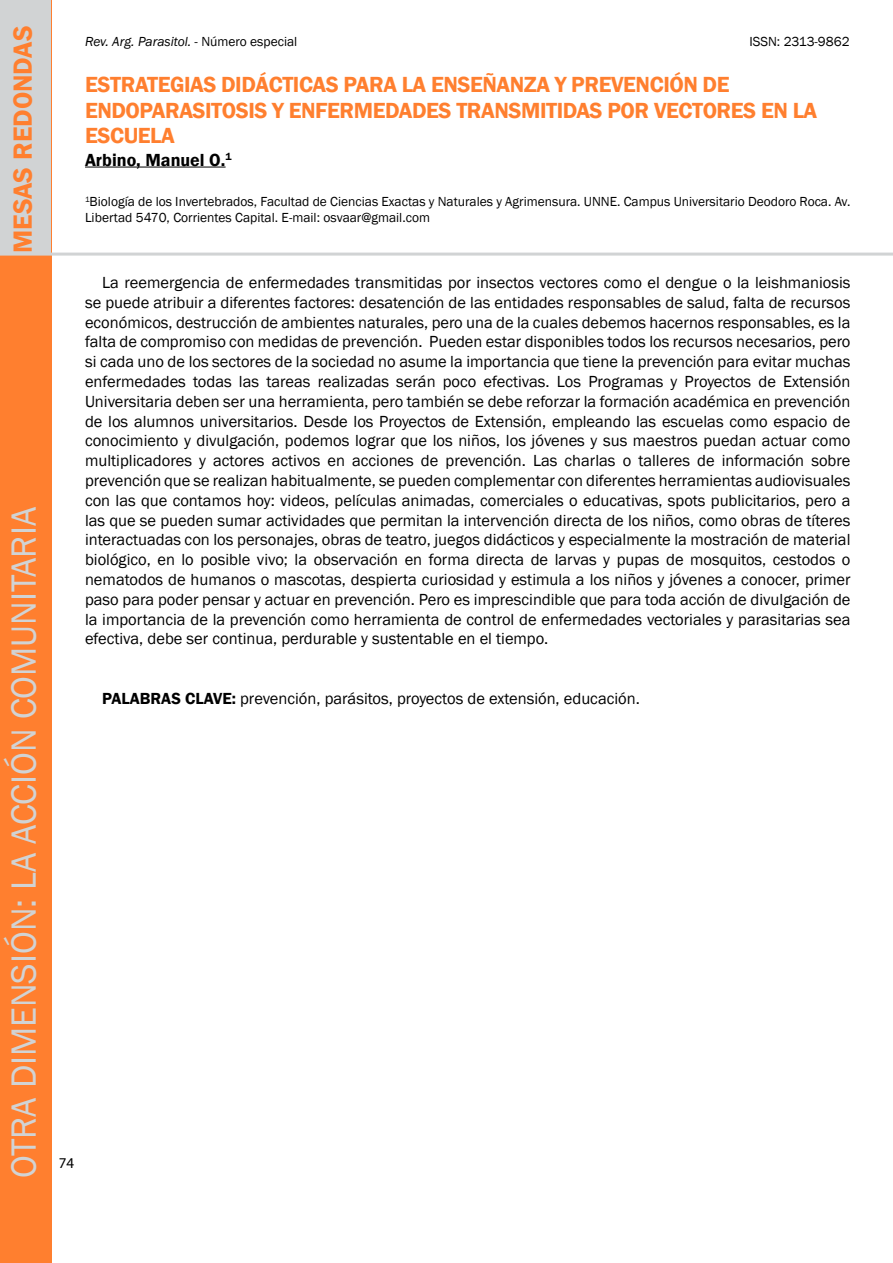
<style>
.page{position:relative;width:893px;height:1263px;background:#fff}
.page>*{position:absolute;margin:0;border:0;box-sizing:border-box;transform-origin:0 0}
.t1{font:36px "Franklin Gothic";color:#d1d3d4}
.t2{font:600 27px "Franklin Gothic";color:#ff7f2f}
.t3{font:600 22.5px/25.5px "Franklin Gothic";letter-spacing:-.02em;color:#ff7f2f}
.t4{font:600 18px "Franklin Gothic";color:#000}
.t5{font:16.5px/19.8px "Franklin Gothic";color:#000;text-align:justify}
.t6{font:15px "Myriad Pro";color:#000}
.t7{font:13.5px/16.2px "Franklin Gothic";color:#000}
.t8{font:italic 13.5px "Franklin Gothic";color:#000}
.s1{font-style:normal}
.s2{font-weight:600}
</style>
<div class="page">
<div style="left:0;top:0;width:51px;height:1263px;background:#ff7f2f"></div>
<hr style="left:0;top:253px;width:893px;height:3px;background:#d1d3d4">
<div style="left:1px;top:0;width:50px;height:255px;background:#d1d3d4"></div>
<hr style="left:85px;top:167px;width:141px;height:1px;background:#000">
<h2 class="t2" style="left:6px;top:253px;width:226px;rotate:-90deg">mesas redondas</h2>
<h1 class="t1" style="left:1px;top:1178px;width:672px;rotate:-90deg">OTRA DIMENSIÓN: LA ACCIÓN COMUNITARIA</h1>
<p class="t8" style="left:85px;top:33px;width:214px">Rev. Arg. Parasitol. <span class="s1">- Número especial</span></p>
<p class="t7" style="left:749px;top:33px;width:102px">ISSN: 2313-9862</p>
<h3 class="t3" style="left:85px;top:72px;width:734px">ESTRATEGIAS DIDÁCTICAS PARA LA ENSEÑANZA Y PREVENCIÓN DE<br>ENDOPARASITOSIS Y ENFERMEDADES TRANSMITIDAS POR VECTORES EN LA<br>ESCUELA</h3>
<p class="t4" style="left:85px;top:149px;width:148px">Arbino, Manuel O.<sup>1</sup></p>
<p class="t7" style="left:85px;top:194px;width:767px"><sup>1</sup>Biología de los Invertebrados, Facultad de Ciencias Exactas y Naturales y Agrimensura. UNNE. Campus Universitario Deodoro Roca. Av.<br>Libertad 5470, Corrientes Capital. E-mail: osvaar@gmail.com</p>
<p class="t5" style="left:85px;top:273px;width:767px;text-indent:17px">La reemergencia de enfermedades transmitidas por insectos vectores como el dengue o la leishmaniosis se puede atribuir a diferentes factores: desatención de las entidades responsables de salud, falta de recursos económicos, destrucción de ambientes naturales, pero una de la cuales debemos hacernos responsables, es la falta de compromiso con medidas de prevención. Pueden estar disponibles todos los recursos necesarios, pero si cada uno de los sectores de la sociedad no asume la importancia que tiene la prevención para evitar muchas enfermedades todas las tareas realizadas serán poco efectivas. Los Programas y Proyectos de Extensión Universitaria deben ser una herramienta, pero también se debe reforzar la formación académica en prevención de los alumnos universitarios. Desde los Proyectos de Extensión, empleando las escuelas como espacio de conocimiento y divulgación, podemos lograr que los niños, los jóvenes y sus maestros puedan actuar como multiplicadores y actores activos en acciones de prevención. Las charlas o talleres de información sobre prevención que se realizan habitualmente, se pueden complementar con diferentes herramientas audiovisuales con las que contamos hoy: videos, películas animadas, comerciales o educativas, spots publicitarios, pero a las que se pueden sumar actividades que permitan la intervención directa de los niños, como obras de títeres interactuadas con los personajes, obras de teatro, juegos didácticos y especialmente la mostración de material biológico, en lo posible vivo; la observación en forma directa de larvas y pupas de mosquitos, cestodos o nematodos de humanos o mascotas, despierta curiosidad y estimula a los niños y jóvenes a conocer, primer paso para poder pensar y actuar en prevención. Pero es imprescindible que para toda acción de divulgación de la importancia de la prevención como herramienta de control de enfermedades vectoriales y parasitarias sea efectiva, debe ser continua, perdurable y sustentable en el tiempo.</p>
<p class="t5" style="left:102px;top:689px;width:539px"><span class="s2">PALABRAS CLAVE:</span> prevención, parásitos, proyectos de extensión, educación.</p>
<p class="t6" style="left:59px;top:1154px;width:17px">74</p>
</div>
